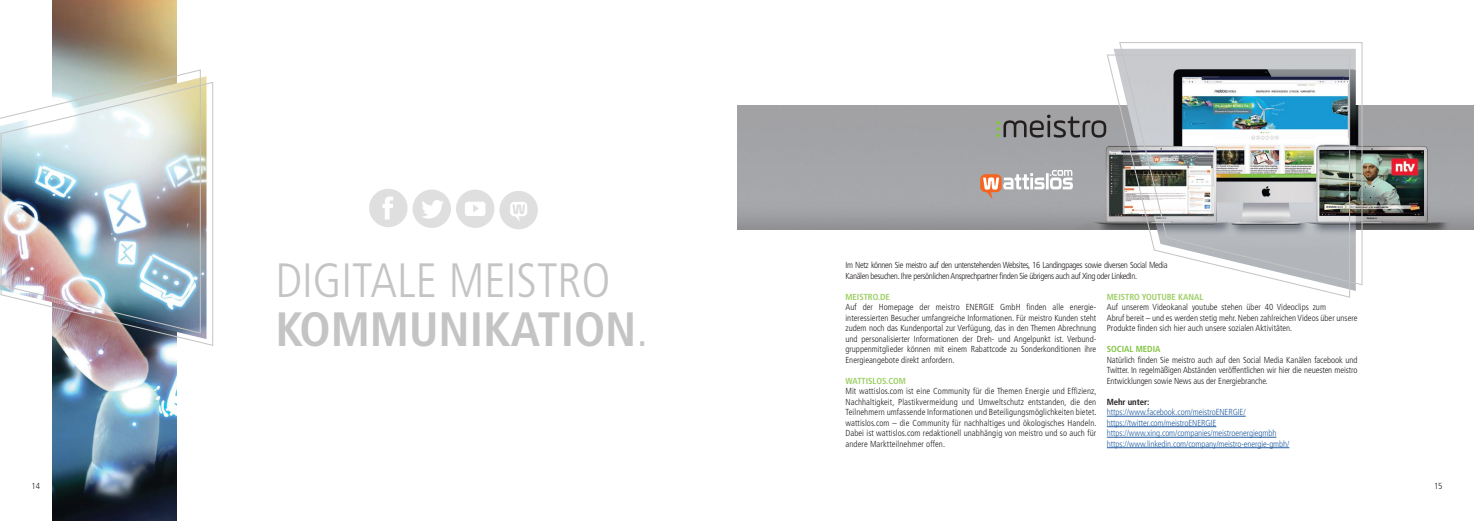
<style>
.page{position:relative;width:1474px;height:521px;background:#fff}
.page>*{position:absolute;margin:0;border:0;box-sizing:border-box;transform-origin:0 0}
.t1{font:300 condensed 48.12px/49.9px "Frutiger LT Std";color:#c4c4c5}
.t2{font:300 condensed 8.75px/10.5px "Frutiger LT Std";color:#241f1f;text-align:justify}
.t3{font:300 condensed 8.75px/10.5px "Frutiger LT Std";letter-spacing:-.04em;color:#241f1f}
.t4{font:300 condensed 8.75px/10.5px "Frutiger LT Std";letter-spacing:-.01em;color:#255fa0}
.t5{font:700 condensed 8.75px "Frutiger LT Std";color:#9dce65}
.t6{font:700 condensed 8.75px "Frutiger LT Std";color:#81c440}
.t7{font:700 condensed 8.75px "Frutiger LT Std";letter-spacing:-.01em;color:#241f1f}
.s1{font-weight:700}
</style>
<div class="page">
<hr style="left:1106px;top:416px;width:139px;height:1px;background:#255fa0">
<hr style="left:1106px;top:426px;width:110px;height:1px;background:#255fa0">
<hr style="left:1106px;top:437px;width:170px;height:1px;background:#255fa0">
<hr style="left:1106px;top:447px;width:183px;height:1px;background:#255fa0">
<img style="left:52px;top:0;width:124px;height:521px">
<img style="left:737px;top:105px;width:736px;height:124px">
<svg style="left:1118px;top:42px;width:244px;height:244px"></svg>
<img style="left:1106px;top:54px;width:244px;height:244px">
<svg style="left:980px;top:170px;width:92px;height:29px"></svg>
<svg style="left:996px;top:115px;width:110px;height:23px;background:#7f7f7f"></svg>
<div style="left:369px;top:189px;width:38px;height:38px;background:#e0dfdf;border-radius:50%"></div>
<svg style="left:382px;top:196px;width:11px;height:23px"></svg>
<div style="left:412px;top:190px;width:39px;height:38px;background:#e0dfdf;border-radius:50%"></div>
<svg style="left:422px;top:200px;width:22px;height:19px"></svg>
<div style="left:456px;top:190px;width:38px;height:38px;background:#e0dfdf;border-radius:50%"></div>
<svg style="left:465px;top:202px;width:20px;height:14px"></svg>
<div style="left:499px;top:191px;width:39px;height:38px;background:#e0dfdf;border-radius:50%"></div>
<svg style="left:510px;top:202px;width:17px;height:19px"></svg>
<img style="left:52px;top:81px;width:161px;height:265px">
<img style="left:0;top:69px;width:201px;height:265px">
<h1 class="t1" style="left:275px;top:256px;width:374px">DIGITALE MEISTRO<br><span class="s1">KOMMUNIKATION</span>.</h1>
<p class="t3" style="left:845px;top:260px;width:324px">Im Netz können Sie meistro auf den untenstehenden Websites, 16 Landingpages sowie diversen Social Media<br>Kanälen besuchen. Ihre persönlichen Ansprechpartner finden Sie übrigens auch auf Xing oder LinkedIn.</p>
<p class="t5" style="left:845px;top:291px;width:46px">MEISTRO.DE</p>
<p class="t2" style="left:845px;top:302px;width:252px">Auf der Homepage der meistro ENERGIE GmbH finden alle energie&shy;interessierten Besucher umfangreiche Informationen. Für meistro Kunden steht zudem noch das Kundenportal zur Verfügung, das in den Themen Abrechnung und personalisierter Informationen der Dreh- und Angelpunkt ist. Verbund&shy;gruppenmitglieder können mit einem Rabattcode zu Sonderkonditionen ihre Energieangebote direkt anfordern.</p>
<p class="t5" style="left:845px;top:375px;width:62px">WATTISLOS.COM</p>
<p class="t2" style="left:845px;top:386px;width:253px">Mit wattislos.com ist eine Community für die Themen Energie und Effizienz, Nachhaltigkeit, Plastikvermeidung und Umweltschutz entstanden, die den Teilnehmern umfassende Informationen und Beteiligungsmöglichkeiten bietet. wattislos.com – die Community für nachhaltiges und ökologisches Handeln.<br>Dabei ist wattislos.com redaktionell unabhängig von meistro und so auch für andere Marktteilnehmer offen.</p>
<p class="t5" style="left:1106px;top:291px;width:98px">MEISTRO YOUTUBE KANAL</p>
<p class="t2" style="left:1106px;top:302px;width:252px;text-align:left">Auf unserem Videokanal youtube stehen über 40 Videoclips zum<br>Abruf bereit – und es werden stetig mehr. Neben zahlreichen Videos über unsere<br>Produkte finden sich hier auch unsere sozialen Aktivitäten.</p>
<p class="t6" style="left:1106px;top:344px;width:55px">SOCIAL MEDIA</p>
<p class="t2" style="left:1106px;top:354px;width:252px">Natürlich finden Sie meistro auch auf den Social Media Kanälen facebook und Twitter. In regelmäßigen Abständen veröffentlichen wir hier die neuesten meistro Entwicklungen sowie News aus der Energiebranche.</p>
<p class="t7" style="left:1106px;top:396px;width:44px">Mehr unter:</p>
<p class="t4" style="left:1106px;top:407px;width:184px">https://www.facebook.com/meistroENERGIE/ https://twitter.com/meistroENERGIE https://www.xing.com/companies/meistroenergiegmbh https://www.linkedin.com/company/meistro-energie-gmbh/</p>
<p class="t2" style="left:32px;top:481px;width:10px">14</p>
<p class="t2" style="left:1433px;top:481px;width:10px">15</p>
</div>
